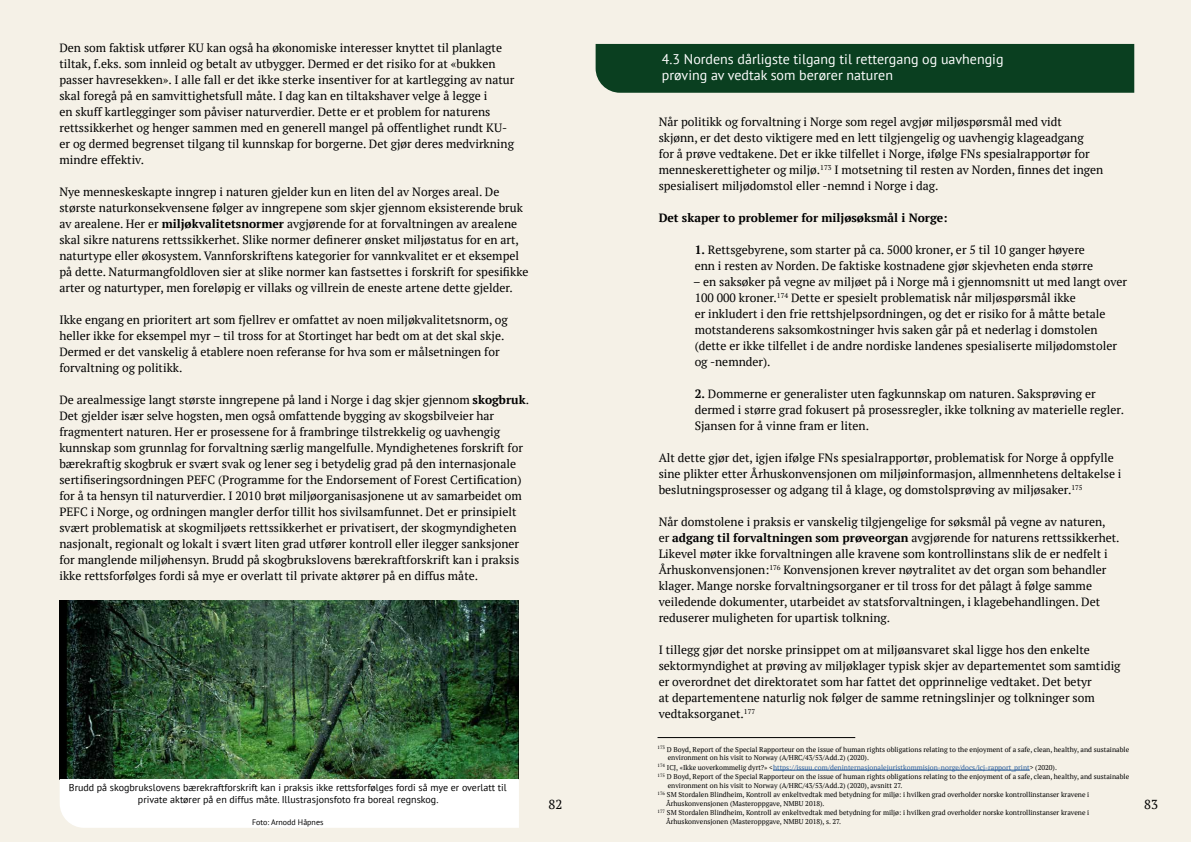
<style>
.page{position:relative;width:1191px;height:842px;background:#fff}
.page>*{position:absolute;margin:0;border:0;box-sizing:border-box;transform-origin:0 0}
.t1{font:14px/16px "PT Sans";color:#fff}
.t2{font:13px "PT Serif";color:#000}
.t3{font:12px/16px "PT Serif";color:#000}
.t4{font:700 12px "PT Serif";color:#000}
.t5{font:10px/12px "PT Sans";color:#000;text-align:center}
.t6{font:8px "PT Sans";color:#000}
.t7{font:7px/9.6px "PT Serif";color:#000}
.s1{font-weight:700}
.s2{color:#275b9b}
</style>
<div class="page">
<div style="left:0;top:1px;width:1191px;height:841px;background:#f5f1e7"></div>
<img style="left:59px;top:600px;width:460px;height:179px">
<div style="left:60px;top:779px;width:459px;height:49px;background:#fff"></div>
<div style="left:595px;top:44px;width:539px;height:49px;background:#0a3f20"></div>
<hr style="left:773px;top:770px;width:256px;height:1px;background:#275b9b">
<hr style="left:657px;top:737px;width:198px;height:1px;background:#000">
<p class="t3" style="left:59px;top:39px;width:456px">Den som faktisk utfører KU kan også ha økonomiske interesser knyttet til planlagte tiltak, f.eks. som innleid og betalt av utbygger. Dermed er det risiko for at «bukken passer havresekken». I alle fall er det ikke sterke insentiver for at kartlegging av natur skal foregå på en samvittighetsfull måte. I dag kan en tiltakshaver velge å legge i<br>en skuff kartlegginger som påviser naturverdier. Dette er et problem for naturens rettssikkerhet og henger sammen med en generell mangel på offentlighet rundt KU&shy;er og dermed begrenset tilgang til kunnskap for borgerne. Det gjør deres medvirkning mindre effektiv.</p>
<p class="t3" style="left:59px;top:183px;width:470px">Nye menneskeskapte inngrep i naturen gjelder kun en liten del av Norges areal. De største naturkonsekvensene følger av inngrepene som skjer gjennom eksisterende bruk av arealene. Her er <span class="s1">miljøkvalitetsnormer</span> avgjørende for at forvaltningen av arealene skal sikre naturens rettssikkerhet. Slike normer definerer ønsket miljøstatus for en art, naturtype eller økosystem. Vannforskriftens kategorier for vannkvalitet er et eksempel på dette. Naturmangfoldloven sier at slike normer kan fastsettes i forskrift for spesifikke arter og naturtyper, men foreløpig er villaks og villrein de eneste artene dette gjelder.</p>
<p class="t3" style="left:59px;top:311px;width:450px">Ikke engang en prioritert art som fjellrev er omfattet av noen miljøkvalitetsnorm, og heller ikke for eksempel myr – til tross for at Stortinget har bedt om at det skal skje.<br>Dermed er det vanskelig å etablere noen referanse for hva som er målsetningen for forvaltning og politikk.</p>
<p class="t3" style="left:59px;top:391px;width:471px">De arealmessige langt største inngrepene på land i Norge i dag skjer gjennom <span class="s1">skogbruk</span>.<br>Det gjelder især selve hogsten, men også omfattende bygging av skogsbilveier har fragmentert naturen. Her er prosessene for å frambringe tilstrekkelig og uavhengig kunnskap som grunnlag for forvaltning særlig mangelfulle. Myndighetenes forskrift for bærekraftig skogbruk er svært svak og lener seg i betydelig grad på den internasjonale sertifiseringsordningen PEFC (Programme for the Endorsement of Forest Certification) for å ta hensyn til naturverdier. I 2010 brøt miljøorganisasjonene ut av samarbeidet om PEFC i Norge, og ordningen mangler derfor tillit hos sivilsamfunnet. Det er prinsipielt svært problematisk at skogmiljøets rettssikkerhet er privatisert, der skogmyndigheten nasjonalt, regionalt og lokalt i svært liten grad utfører kontroll eller ilegger sanksjoner for manglende miljøhensyn. Brudd på skogbrukslovens bærekraftforskrift kan i praksis ikke rettsforfølges fordi så mye er overlatt til private aktører på en diffus måte.</p>
<p class="t5" style="left:69px;top:781px;width:439px">Brudd på skogbrukslovens bærekraftforskrift kan i praksis ikke rettsforfølges fordi så mye er overlatt til private aktører på en diffus måte. Illustrasjonsfoto fra boreal regnskog.</p>
<p class="t6" style="left:252px;top:816px;width:73px">Foto: Arnodd Håpnes</p>
<p class="t1" style="left:662px;top:51px;width:343px">4.3 Nordens dårligste tilgang til rettergang og uavhengig prøving av vedtak som berører naturen</p>
<p class="t3" style="left:658px;top:113px;width:446px">Når politikk og forvaltning i Norge som regel avgjør miljøspørsmål med vidt skjønn, er det desto viktigere med en lett tilgjengelig og uavhengig klageadgang<br>for å prøve vedtakene. Det er ikke tilfellet i Norge, ifølge FNs spesialrapportør for menneskerettigheter og miljø.<sup>173</sup> I motsetning til resten av Norden, finnes det ingen spesialisert miljødomstol eller -nemnd i Norge i dag.</p>
<p class="t4" style="left:658px;top:210px;width:290px">Det skaper to problemer for miljøsøksmål i Norge:</p>
<p class="t3" style="left:694px;top:241px;width:400px"><span class="s1">1.</span> Rettsgebyrene, som starter på ca. 5000 kroner, er 5 til 10 ganger høyere enn i resten av Norden. De faktiske kostnadene gjør skjevheten enda større</p>
<p class="t3" style="left:693px;top:273px;width:435px">– en saksøker på vegne av miljøet på i Norge må i gjennomsnitt ut med langt over 100 000 kroner.<sup>174</sup> Dette er spesielt problematisk når miljøspørsmål ikke<br>er inkludert i den frie rettshjelpsordningen, og det er risiko for å måtte betale motstanderens saksomkostninger hvis saken går på et nederlag i domstolen (dette er ikke tilfellet i de andre nordiske landenes spesialiserte miljødomstoler og -nemnder).</p>
<p class="t3" style="left:694px;top:385px;width:431px"><span class="s1">2.</span> Dommerne er generalister uten fagkunnskap om naturen. Saksprøving er dermed i større grad fokusert på prosessregler, ikke tolkning av materielle regler.<br>Sjansen for å vinne fram er liten.</p>
<p class="t3" style="left:658px;top:449px;width:464px">Alt dette gjør det, igjen ifølge FNs spesialrapportør, problematisk for Norge å oppfylle sine plikter etter Århuskonvensjonen om miljøinformasjon, allmennhetens deltakelse i beslutningsprosesser og adgang til å klage, og domstolsprøving av miljøsaker.<sup>175</sup></p>
<p class="t3" style="left:658px;top:513px;width:462px">Når domstolene i praksis er vanskelig tilgjengelige for søksmål på vegne av naturen,<br>er <span class="s1">adgang til forvaltningen som prøveorgan</span> avgjørende for naturens rettssikkerhet.<br>Likevel møter ikke forvaltningen alle kravene som kontrollinstans slik de er nedfelt i Århuskonvensjonen:<sup>176</sup> Konvensjonen krever nøytralitet av det organ som behandler klager. Mange norske forvaltningsorganer er til tross for det pålagt å følge samme veiledende dokumenter, utarbeidet av statsforvaltningen, i klagebehandlingen. Det reduserer muligheten for upartisk tolkning.</p>
<p class="t3" style="left:658px;top:641px;width:463px">I tillegg gjør det norske prinsippet om at miljøansvaret skal ligge hos den enkelte sektormyndighet at prøving av miljøklager typisk skjer av departementet som samtidig er overordnet det direktoratet som har fattet det opprinnelige vedtaket. Det betyr<br>at departementene naturlig nok følger de samme retningslinjer og tolkninger som vedtaksorganet.<sup>177</sup></p>
<p class="t7" style="left:667px;top:745px;width:463px;line-height:8.4px;text-indent:-10px"><sup>173</sup> D Boyd, Report of the Special Rapporteur on the issue of human rights obligations relating to the enjoyment of a safe, clean, healthy, and sustainable environment on his visit to Norway (A/HRC/43/53/Add.2) (2020).</p>
<p class="t7" style="left:657px;top:762px;width:473px"><sup>174</sup> ICJ, «Ikke uoverkommelig dyrt?» &lt;<span class="s2">https://issuu.com/deninternasjonalejuristkommisjon-norge/docs/icj-rapport_print</span>&gt; (2020).<br><sup>175</sup> D Boyd, Report of the Special Rapporteur on the issue of human rights obligations relating to the enjoyment of a safe, clean, healthy, and sustainable</p>
<p class="t7" style="left:657px;top:780px;width:433px;text-indent:10px">environment on his visit to Norway (A/HRC/43/53/Add.2) (2020), avsnitt 27.<br><sup>176</sup> SM Stordalen Blindheim, Kontroll av enkeltvedtak med betydning for miljø: i hvilken grad overholder norske kontrollinstanser kravene i</p>
<p class="t7" style="left:657px;top:798px;width:433px;text-indent:9px">Århuskonvensjonen (Masteroppgave, NMBU 2018).<br><sup>177</sup> SM Stordalen Blindheim, Kontroll av enkeltvedtak med betydning for miljø: i hvilken grad overholder norske kontrollinstanser kravene i</p>
<p class="t7" style="left:666px;top:816px;width:177px">Århuskonvensjonen (Masteroppgave, NMBU 2018), s. 27.</p>
<p class="t2" style="left:548px;top:796px;width:15px">82</p>
<p class="t2" style="left:1144px;top:796px;width:15px">83</p>
</div>
